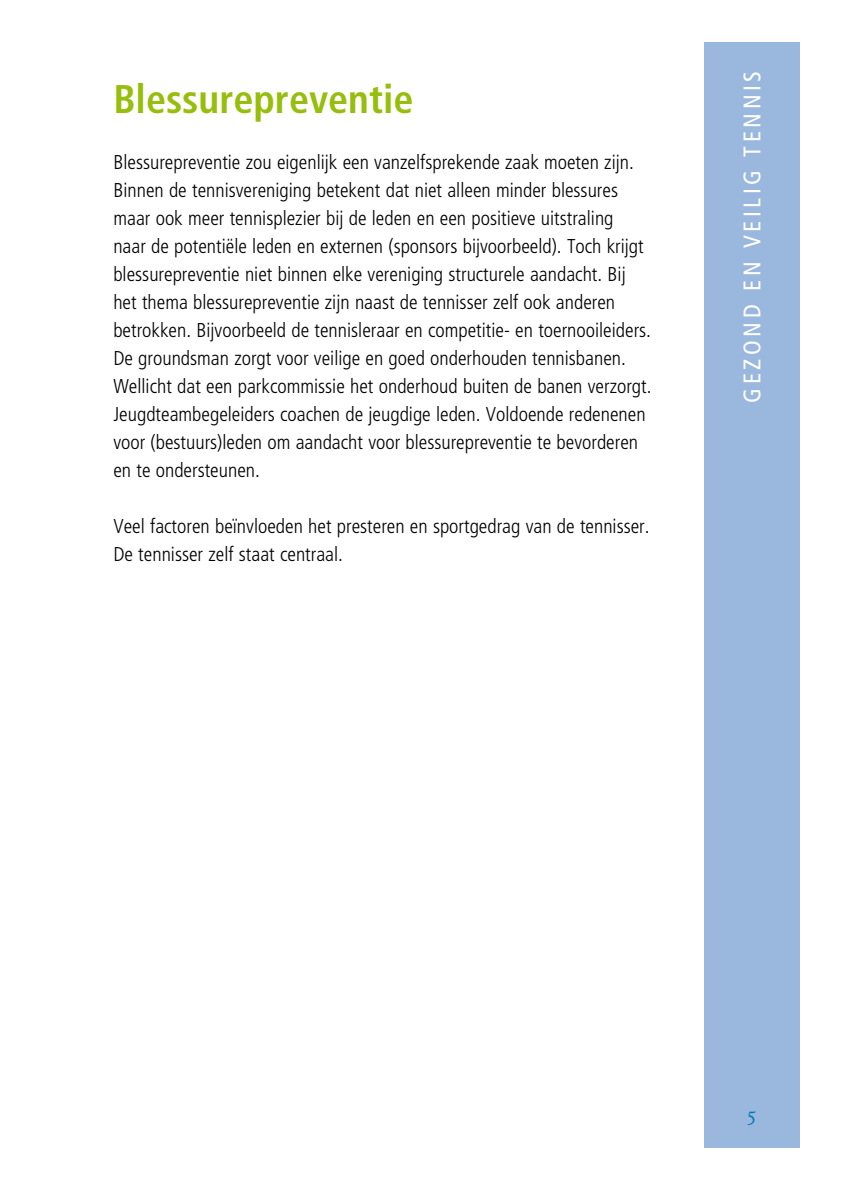
<style>
.page{position:relative;width:842px;height:1191px;background:#fff}
.page>*{position:absolute;margin:0;border:0;box-sizing:border-box;transform-origin:0 0}
.t1{font:700 condensed 40px "Frutiger LT";color:#97be0d}
.t2{font:condensed 24px "Frutiger LT";letter-spacing:.15em;color:#fff}
.t3{font:24px "Trinite No 2 Rom Con";color:#0079bc}
.t4{font:300 condensed 20px/28px "Frutiger LT";color:#000}
</style>
<div class="page">
<div style="left:704px;top:43px;width:95px;height:1105px;background:#9ab8dd"></div>
<h1 class="t1" style="left:113px;top:75px;width:302px">Blessurepreventie</h1>
<p class="t4" style="left:113px;top:148px;width:540px">Blessurepreventie zou eigenlijk een vanzelfsprekende zaak moeten zijn.<br>Binnen de tennisvereniging betekent dat niet alleen minder blessures maar ook meer tennisplezier bij de leden en een positieve uitstraling<br>naar de potentiële leden en externen (sponsors bijvoorbeeld). Toch krijgt blessurepreventie niet binnen elke vereniging structurele aandacht. Bij het thema blessurepreventie zijn naast de tennisser zelf ook anderen betrokken. Bijvoorbeeld de tennisleraar en competitie- en toernooileiders.<br>De groundsman zorgt voor veilige en goed onderhouden tennisbanen.<br>Wellicht dat een parkcommissie het onderhoud buiten de banen verzorgt.<br>Jeugdteambegeleiders coachen de jeugdige leden. Voldoende redenenen voor (bestuurs)leden om aandacht voor blessurepreventie te bevorderen en te ondersteunen.</p>
<p class="t4" style="left:113px;top:512px;width:538px">Veel factoren beïnvloeden het presteren en sportgedrag van de tennisser.<br>De tennisser zelf staat centraal.</p>
<p class="t2" style="left:738px;top:403px;width:333px;rotate:-90deg">gezond en veilig tennis</p>
<p class="t3" style="left:747px;top:1103px;width:10px">5</p>
</div>
